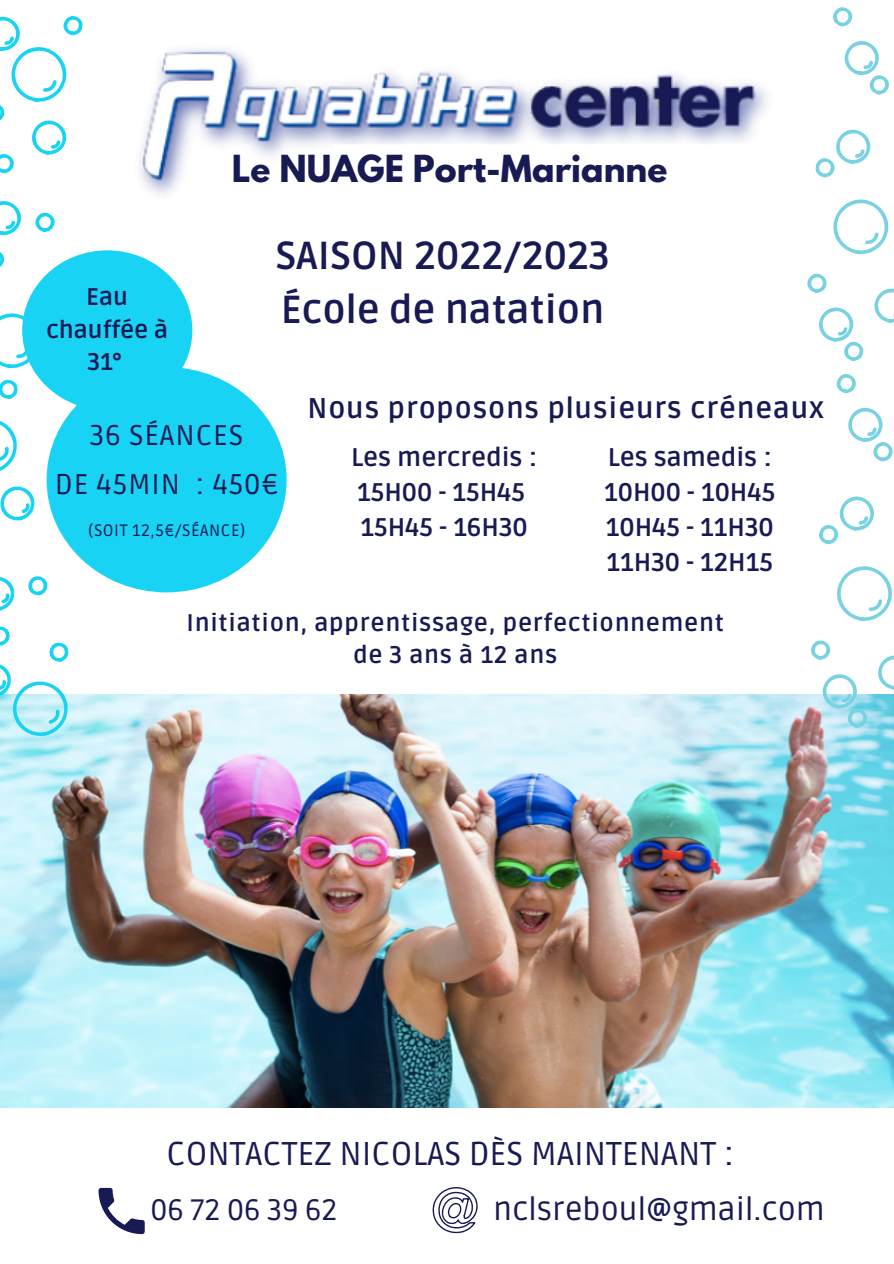
<style>
.page{position:relative;width:894px;height:1264px;background:#fff}
.page>*{position:absolute;margin:0;border:0;box-sizing:border-box;transform-origin:0 0}
.t1{font:700 39px/54px "Ruda";color:#181a54}
.t2{font:33px "Ruda";color:#181a54}
.t3{font:700 33px "League Spartan";color:#181a54}
.t4{font:31.5px "Ruda";color:#181a54}
.t5{font:29.7px "Ruda";color:#181a54}
.t6{font:700 28.5px "Ruda";letter-spacing:.03em;color:#181a54}
.t7{font:28.5px/48.8px "Ruda";letter-spacing:.03em;color:#181a54;text-align:center}
.t8{font:700 25.5px/35px "Ruda";color:#181a54}
.t9{font:700 24px/32.7px "Ruda";letter-spacing:.03em;color:#181a54;text-align:center}
.t10{font:700 24px/32.7px "Ruda";color:#181a54;text-align:center}
.t11{font:16.5px "Ruda";letter-spacing:.03em;color:#181a54}
</style>
<div class="page">
<img style="left:139px;top:49px;width:628px;height:146px">
<div style="left:22px;top:250px;width:170px;height:160px;background:#18d3f4;border-radius:50%"></div>
<div style="left:47px;top:367px;width:239px;height:225px;background:#18d3f4;border-radius:50%"></div>
<svg style="left:98px;top:1187px;width:47px;height:46px"></svg>
<svg style="left:432px;top:1187px;width:45px;height:46px"></svg>
<img style="left:0;top:694px;width:893px;height:412px">
<svg style="left:848px;top:407px;width:45px;height:55px"></svg>
<svg style="left:836px;top:374px;width:20px;height:20px"></svg>
<svg style="left:837px;top:566px;width:55px;height:55px"></svg>
<svg style="left:819px;top:496px;width:55px;height:48px"></svg>
<svg style="left:878px;top:655px;width:15px;height:35px"></svg>
<svg style="left:820px;top:674px;width:47px;height:54px"></svg>
<svg style="left:811px;top:640px;width:20px;height:20px"></svg>
<svg style="left:0;top:201px;width:21px;height:35px"></svg>
<svg style="left:0;top:252px;width:5px;height:15px"></svg>
<svg style="left:0;top:16px;width:83px;height:158px"></svg>
<svg style="left:35px;top:212px;width:20px;height:20px"></svg>
<svg style="left:0;top:310px;width:34px;height:61px"></svg>
<svg style="left:0;top:380px;width:18px;height:19px"></svg>
<svg style="left:0;top:421px;width:35px;height:100px"></svg>
<svg style="left:0;top:577px;width:15px;height:34px"></svg>
<svg style="left:28px;top:576px;width:20px;height:20px"></svg>
<svg style="left:0;top:626px;width:73px;height:115px"></svg>
<svg style="left:844px;top:41px;width:45px;height:54px"></svg>
<svg style="left:833px;top:7px;width:20px;height:20px"></svg>
<svg style="left:833px;top:199px;width:56px;height:56px"></svg>
<svg style="left:815px;top:129px;width:56px;height:49px"></svg>
<svg style="left:874px;top:288px;width:19px;height:35px"></svg>
<svg style="left:819px;top:307px;width:45px;height:54px"></svg>
<svg style="left:807px;top:273px;width:20px;height:20px"></svg>
<p class="t10" style="left:46px;top:281px;width:123px">Eau chauffée à<br>31°</p>
<p class="t3" style="left:232px;top:152px;width:437px">Le NUAGE Port-Marianne</p>
<h1 class="t1" style="left:275px;top:230px;width:335px">SAISON 2022/2023<br>École de natation</h1>
<p class="t7" style="left:55px;top:411px;width:225px">36 SÉANCES<br>DE 45MIN : 450€</p>
<p class="t11" style="left:88px;top:520px;width:158px">(SOIT 12,5€/SÉANCE)</p>
<p class="t6" style="left:307px;top:392px;width:518px">Nous proposons plusieurs créneaux</p>
<p class="t8" style="left:351px;top:440px;width:187px">Les mercredis :<br>15H00 - 15H45<br>15H45 - 16H30</p>
<p class="t8" style="left:604px;top:440px;width:173px">Les samedis :<br>10H00 - 10H45<br>10H45 - 11H30<br>11H30 - 12H15</p>
<p class="t9" style="left:186px;top:606px;width:538px">Initiation, apprentissage, perfectionnement de 3 ans à 12 ans</p>
<p class="t2" style="left:166px;top:1134px;width:569px">CONTACTEZ NICOLAS DÈS MAINTENANT :</p>
<p class="t5" style="left:150px;top:1192px;width:188px">06 72 06 39 62</p>
<p class="t4" style="left:493px;top:1190px;width:333px">nclsreboul@gmail.com</p>
</div>
